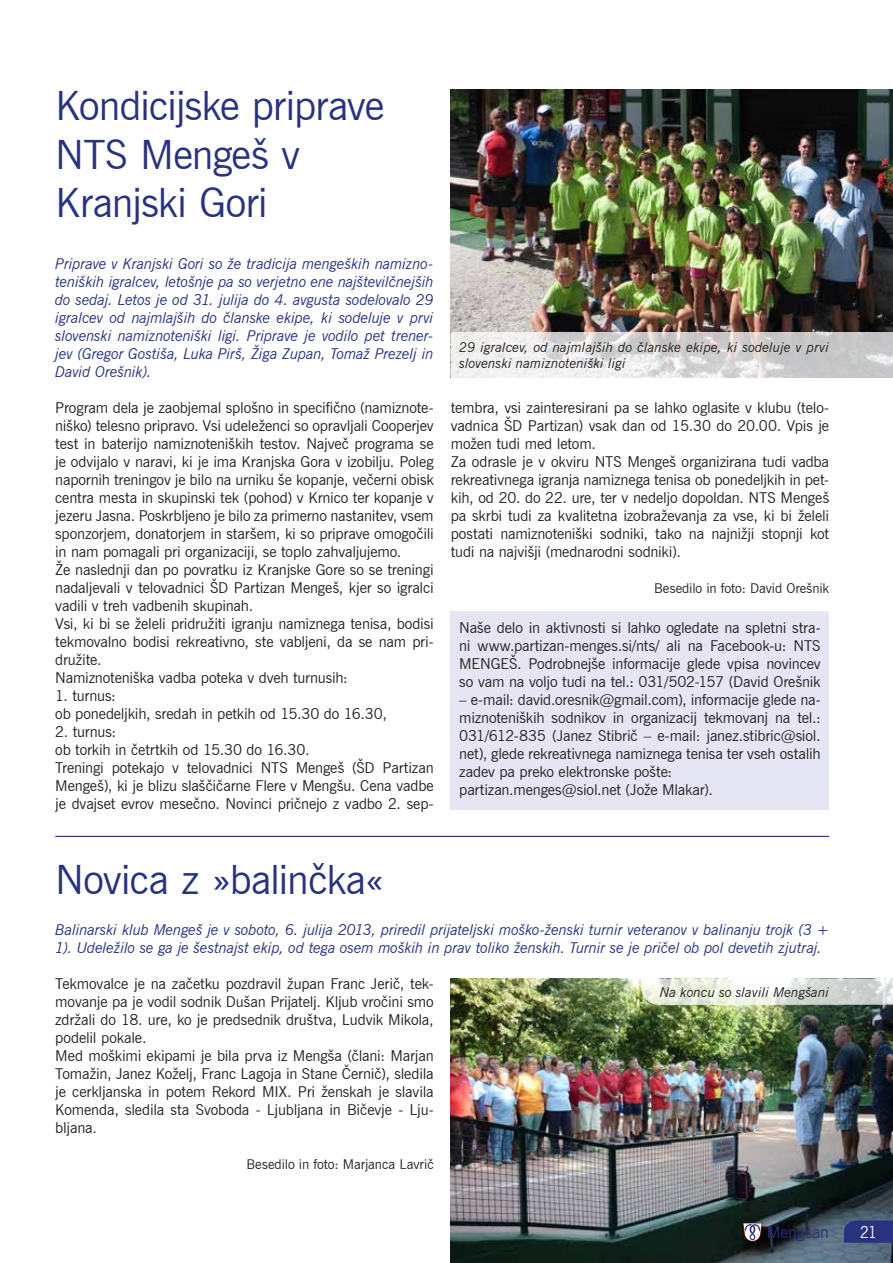
<style>
.page{position:relative;width:893px;height:1263px;background:#fff}
.page>*{position:absolute;margin:0;border:0;box-sizing:border-box;transform-origin:0 0}
.t1{font:40.5px/48.6px "News Gothic BT";letter-spacing:-.02em;color:#28327f}
.t2{font:16.5px "News Gothic BT";letter-spacing:-.01em;color:#28327f}
.t3{font:16.5px "News Gothic BT";color:#fff;scale:.9 1}
.t4{font:15px/18px "News Gothic BT";letter-spacing:-.01em;color:#231f20}
.t5{font:italic 15px/18px "News Gothic BT";letter-spacing:-.02em;color:#28327f;text-align:justify}
.t6{font:italic 13.5px/16.2px "News Gothic BT";color:#231f20}
.t7{font:13.5px "News Gothic BT";color:#231f20}
</style>
<div class="page">
<img style="left:451px;top:978px;width:442px;height:285px">
<img style="left:451px;top:89px;width:442px;height:243px">
<svg style="left:844px;top:1220px;width:49px;height:23px"></svg>
<svg style="left:743px;top:1223px;width:19px;height:18px"></svg>
<hr style="left:55px;top:836px;width:774px;height:1px;background:#28327f">
<div style="left:451px;top:611px;width:378px;height:198px;background:#e6e5f3"></div>
<svg style="left:451px;top:332px;width:442px;height:45px"></svg>
<svg style="left:641px;top:978px;width:252px;height:27px"></svg>
<h1 class="t1" style="left:55px;top:81px;width:331px">Kondicijske priprave<br>NTS Mengeš v<br>Kranjski Gori</h1>
<p class="t5" style="left:55px;top:255px;width:380px">Priprave v Kranjski Gori so že tradicija mengeških namizno&shy;teniških igralcev, letošnje pa so verjetno ene najštevilčnejših do sedaj. Letos je od 31. julija do 4. avgusta sodelovalo 29 igralcev od najmlajših do članske ekipe, ki sodeluje v prvi slovenski namiznoteniški ligi. Priprave je vodilo pet trener&shy;jev (Gregor Gostiša, Luka Pirš, Žiga Zupan, Tomaž Prezelj in David Orešnik).</p>
<p class="t4" style="left:55px;top:399px;width:380px">Program dela je zaobjemal splošno in specifično (namiznote&shy;niško) telesno pripravo. Vsi udeleženci so opravljali Cooperjev test in baterijo namiznoteniških testov. Največ programa se je odvijalo v naravi, ki je ima Kranjska Gora v izobilju. Poleg napornih treningov je bilo na urniku še kopanje, večerni obisk centra mesta in skupinski tek (pohod) v Krnico ter kopanje v jezeru Jasna. Poskrbljeno je bilo za primerno nastanitev, vsem sponzorjem, donatorjem in staršem, ki so priprave omogočili in nam pomagali pri organizaciji, se toplo zahvaljujemo.<br>Že naslednji dan po povratku iz Kranjske Gore so se treningi nadaljevali v telovadnici ŠD Partizan Mengeš, kjer so igralci vadili v treh vadbenih skupinah.<br>Vsi, ki bi se želeli pridružiti igranju namiznega tenisa, bodisi tekmovalno bodisi rekreativno, ste vabljeni, da se nam pri&shy;družite.<br>Namiznoteniška vadba poteka v dveh turnusih:</p>
<p class="t4" style="left:55px;top:687px;width:333px">1. turnus:<br>ob ponedeljkih, sredah in petkih od 15.30 do 16.30,</p>
<p class="t4" style="left:55px;top:723px;width:380px">2. turnus:<br>ob torkih in četrtkih od 15.30 do 16.30.<br>Treningi potekajo v telovadnici NTS Mengeš (ŠD Partizan Mengeš), ki je blizu slaščičarne Flere v Mengšu. Cena vadbe je dvajset evrov mesečno. Novinci pričnejo z vadbo 2. sep-</p>
<p class="t6" style="left:459px;top:339px;width:371px">29 igralcev, od najmlajših do članske ekipe, ki sodeluje v prvi slovenski namiznoteniški ligi</p>
<p class="t4" style="left:451px;top:399px;width:380px">tembra, vsi zainteresirani pa se lahko oglasite v klubu (telo&shy;vadnica ŠD Partizan) vsak dan od 15.30 do 20.00. Vpis je možen tudi med letom.<br>Za odrasle je v okviru NTS Mengeš organizirana tudi vadba rekreativnega igranja namiznega tenisa ob ponedeljkih in pet&shy;kih, od 20. do 22. ure, ter v nedeljo dopoldan. NTS Mengeš pa skrbi tudi za kvalitetna izobraževanja za vse, ki bi želeli postati namiznoteniški sodniki, tako na najnižji stopnji kot tudi na najvišji (mednarodni sodniki).</p>
<p class="t7" style="left:654px;top:580px;width:177px">Besedilo in foto: David Orešnik</p>
<p class="t4" style="left:459px;top:619px;width:363px;text-align:justify">Naše delo in aktivnosti si lahko ogledate na spletni stra&shy;ni www.partizan-menges.si/nts/ ali na Facebook-u: NTS MENGEŠ. Podrobnejše informacije glede vpisa novincev so vam na voljo tudi na tel.: 031/502-157 (David Orešnik</p>
<p class="t4" style="left:459px;top:691px;width:363px">– e-mail: david.oresnik@gmail.com), informacije glede na&shy;miznoteniških sodnikov in organizacij tekmovanj na tel.:<br>031/612-835 (Janez Stibrič – e-mail: janez.stibric@siol. net), glede rekreativnega namiznega tenisa ter vseh ostalih zadev pa preko elektronske pošte: partizan.menges@siol.net (Jože Mlakar).</p>
<h1 class="t1" style="left:55px;top:855px;width:331px">Novica z »balinčka«</h1>
<p class="t5" style="left:55px;top:921px;width:775px">Balinarski klub Mengeš je v soboto, 6. julija 2013, priredil prijateljski moško-ženski turnir veteranov v balinanju trojk (3 +<br>1). Udeležilo se ga je šestnajst ekip, od tega osem moških in prav toliko ženskih. Turnir se je pričel ob pol devetih zjutraj.</p>
<p class="t4" style="left:55px;top:975px;width:380px">Tekmovalce je na začetku pozdravil župan Franc Jerič, tek&shy;movanje pa je vodil sodnik Dušan Prijatelj. Kljub vročini smo zdržali do 18. ure, ko je predsednik društva, Ludvik Mikola, podelil pokale.<br>Med moškimi ekipami je bila prva iz Mengša (člani: Marjan Tomažin, Janez Koželj, Franc Lagoja in Stane Černič), sledila je cerkljanska in potem Rekord MIX. Pri ženskah je slavila Komenda, sledila sta Svoboda - Ljubljana in Bičevje - Lju&shy;bljana.</p>
<p class="t7" style="left:246px;top:1156px;width:189px">Besedilo in foto: Marjanca Lavrič</p>
<p class="t6" style="left:660px;top:984px;width:171px">Na koncu so slavili Mengšani</p>
<p class="t2" style="left:767px;top:1222px;width:64px">Mengšan</p>
<p class="t3" style="left:860px;top:1222px;width:20px">21</p>
</div>
